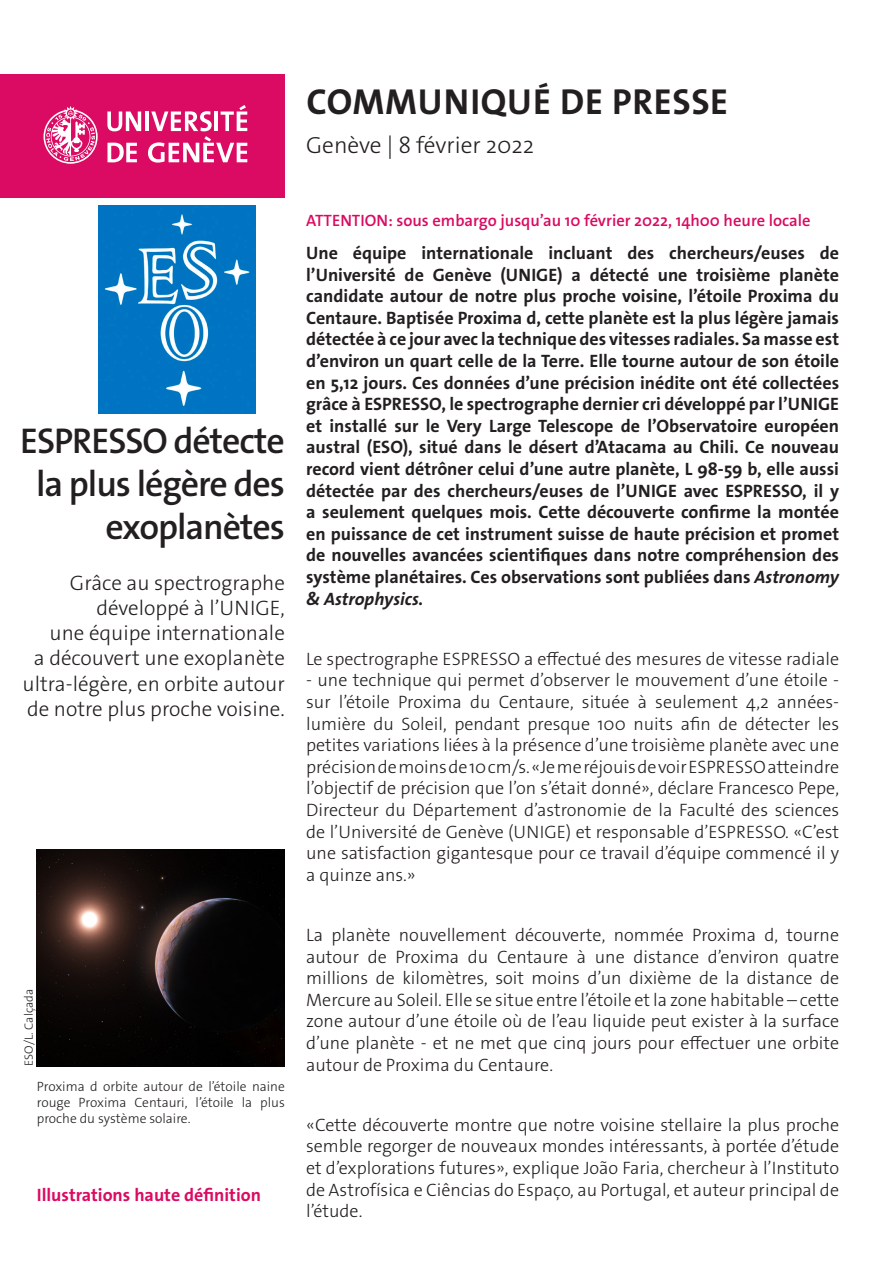
<style>
.page{position:relative;width:893px;height:1263px;background:#fff}
.page>*{position:absolute;margin:0;border:0;box-sizing:border-box;transform-origin:0 0}
._4__texte_courant{font:700 36.3px "The Sans Os F";letter-spacing:.02em;color:#231f20}
._1__grand_titre{font:600 36px/43.2px "The Sans Os F";letter-spacing:-.03em;color:#231f20;text-align:right}
._4__texte_courant-2{font:300 23.4px "The Sans Os F";color:#231f20}
._1__grand_titre-2{font:300 21px/25.2px "The Sans Os F";color:#231f20;text-align:right}
._4__texte_courant-3{font:300 18px/21.6px "The Sans Os F";color:#231f20;text-align:justify}
._4__texte_courant-4{font:700 18px/21.6px "The Sans Os F";color:#231f20;text-align:justify}
.t1{font:700 18px "The Sans Os F";color:#db0a62}
.embargo{font:600 16.5px "The Sans Os F";color:#db0a62}
.t2{font:300 13.5px/16.2px "The Sans Os F";color:#231f20;text-align:justify}
.t3{font:300 12px "The Sans Os F";color:#231f20}
.s1{font-style:italic}
</style>
<div class="page">
<div style="left:0;top:74px;width:285px;height:124px;background:#db0a62"></div>
<svg style="left:44px;top:106px;width:54px;height:58px"></svg>
<svg style="left:107px;top:111px;width:34px;height:20px"></svg>
<hr style="left:145px;top:111px;width:4px;height:20px;background:#fff">
<svg style="left:107px;top:143px;width:30px;height:19px"></svg>
<svg style="left:148px;top:105px;width:99px;height:58px"></svg>
<img style="left:37px;top:849px;width:248px;height:218px">
<img style="left:98px;top:205px;width:157px;height:209px">
<p class="_4__texte_courant" style="left:306px;top:78px;width:423px">COMMUNIQUÉ DE PRESSE</p>
<p class="_4__texte_courant-2" style="left:306px;top:130px;width:230px">Genève | 8 février 2022</p>
<p class="_1__grand_titre" style="left:20px;top:419px;width:266px">ESPRESSO détecte la plus légère des exoplanètes</p>
<p class="_1__grand_titre-2" style="left:23px;top:570px;width:264px">Grâce au spectrographe développé à l’UNIGE,<br>une équipe internationale<br>a découvert une exoplanète ultra-légère, en orbite autour de notre plus proche voisine.</p>
<p class="t3" style="left:21px;top:1066px;width:78px;rotate:-90deg">ESO/L. Calçada</p>
<p class="t2" style="left:37px;top:1078px;width:250px">Proxima d orbite autour de l’étoile naine rouge Proxima Centauri, l’étoile la plus proche du système solaire.</p>
<p class="t1" style="left:37px;top:1183px;width:226px">Illustrations haute définition</p>
<p class="embargo" style="left:306px;top:210px;width:506px">ATTENTION: sous embargo jusqu’au 10 février 2022, 14h00 heure locale</p>
<p class="_4__texte_courant-4" style="left:306px;top:242px;width:534px">Une équipe internationale incluant des chercheurs/euses de l’Université de Genève (UNIGE) a détecté une troisième planète candidate autour de notre plus proche voisine, l’étoile Proxima du Centaure. Baptisée Proxima d, cette planète est la plus légère jamais détectée à ce jour avec la technique des vitesses radiales. Sa masse est d’environ un quart celle de la Terre. Elle tourne autour de son étoile en 5,12 jours. Ces données d’une précision inédite ont été collectées grâce à ESPRESSO, le spectrographe dernier cri développé par l’UNIGE et installé sur le Very Large Telescope de l’Observatoire européen austral (ESO), situé dans le désert d’Atacama au Chili. Ce nouveau record vient détrôner celui d’une autre planète, L 98-59 b, elle aussi détectée par des chercheurs/euses de l’UNIGE avec ESPRESSO, il y a seulement quelques mois. Cette découverte confirme la montée en puissance de cet instrument suisse de haute précision et promet de nouvelles avancées scientifiques dans notre compréhension des système planétaires. Ces observations sont publiées dans <span class="s1">Astronomy &amp; Astrophysics.</span></p>
<p class="_4__texte_courant-3" style="left:306px;top:648px;width:534px">Le spectrographe ESPRESSO a effectué des mesures de vitesse radiale</p>
<p class="_4__texte_courant-3" style="left:306px;top:670px;width:534px">- une technique qui permet d’observer le mouvement d’une étoile - sur l’étoile Proxima du Centaure, située à seulement 4,2 années&shy;lumière du Soleil, pendant presque 100 nuits afin de détecter les petites variations liées à la présence d’une troisième planète avec une précision de moins de 10 cm/s. «Je me réjouis de voir ESPRESSO atteindre l’objectif de précision que l’on s’était donné», déclare Francesco Pepe, Directeur du Département d’astronomie de la Faculté des sciences de l’Université de Genève (UNIGE) et responsable d’ESPRESSO. «C’est une satisfaction gigantesque pour ce travail d’équipe commencé il y a quinze ans.»</p>
<p class="_4__texte_courant-3" style="left:306px;top:924px;width:534px">La planète nouvellement découverte, nommée Proxima d, tourne autour de Proxima du Centaure à une distance d’environ quatre millions de kilomètres, soit moins d’un dixième de la distance de Mercure au Soleil. Elle se situe entre l’étoile et la zone habitable – cette zone autour d’une étoile où de l’eau liquide peut exister à la surface d’une planète - et ne met que cinq jours pour effectuer une orbite autour de Proxima du Centaure.</p>
<p class="_4__texte_courant-3" style="left:306px;top:1114px;width:534px">«Cette découverte montre que notre voisine stellaire la plus proche semble regorger de nouveaux mondes intéressants, à portée d’étude et d’explorations futures», explique João Faria, chercheur à l’Instituto de Astrofísica e Ciências do Espaço, au Portugal, et auteur principal de l’étude.</p>
</div>
